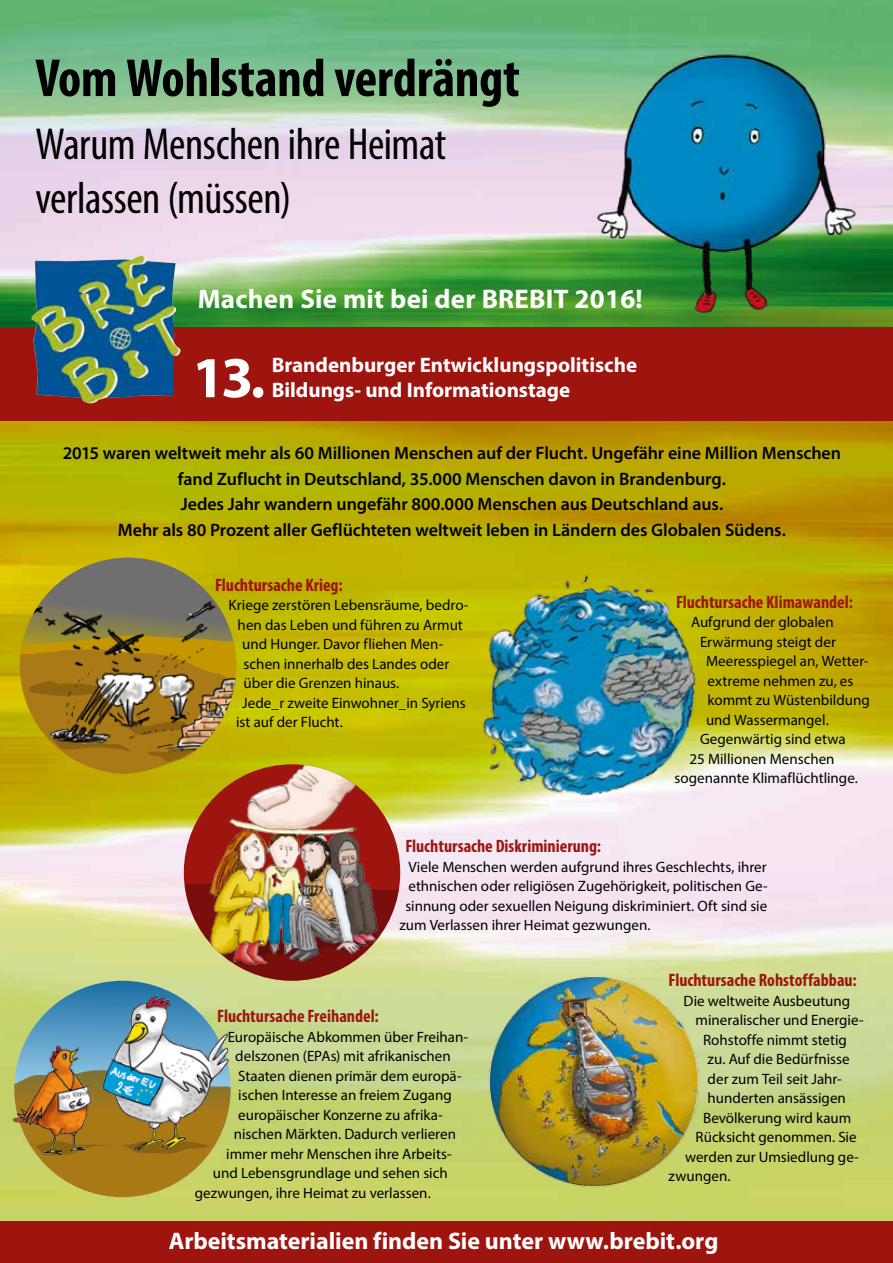
<style>
.page{position:relative;width:893px;height:1263px;background:#fff}
.page>*{position:absolute;margin:0;border:0;box-sizing:border-box;transform-origin:0 0}
.t1{font:700 58.35px "Myriad Pro";color:#fff}
.t2{font:700 condensed 54px "Myriad Pro";letter-spacing:-.005em;color:#000}
.t3{font:condensed 45px/54px "Myriad Pro";letter-spacing:-.01em;color:#000}
.t4{font:700 27px "Myriad Pro";letter-spacing:.01em;color:#fff}
.t5{font:700 24px "Myriad Pro";letter-spacing:-.005em;color:#fff}
.t6{font:700 21px/25.2px "Myriad Pro";color:#fff}
.t7{font:600 18px/25.5px "Myriad Pro";letter-spacing:-.005em;color:#000;text-align:center}
.t8{font:700 condensed 18px "Myriad Pro";color:#9e1510}
.t9{font:15px "Myriad Pro";color:#000}
</style>
<div class="page">
<img style="left:0;top:0;width:893px;height:328px">
<img style="left:0;top:421px;width:893px;height:452px">
<img style="left:0;top:873px;width:893px;height:317px">
<div style="left:0;top:1190px;width:893px;height:32px;background:#c8d468"></div>
<div style="left:0;top:328px;width:893px;height:93px;background:#9e1510"></div>
<div style="left:0;top:1222px;width:893px;height:41px;background:#9e1510"></div>
<img style="left:31px;top:256px;width:110px;height:147px">
<img style="left:462px;top:569px;width:244px;height:248px">
<img style="left:481px;top:954px;width:221px;height:254px">
<svg style="left:14px;top:1164px;width:217px;height:33px;background:#b9a63d"></svg>
<img style="left:3px;top:990px;width:233px;height:174px">
<img style="left:20px;top:558px;width:216px;height:214px">
<svg style="left:184px;top:883px;width:216px;height:98px;background:#d9df9a"></svg>
<img style="left:184px;top:764px;width:216px;height:217px;border-radius:108px">
<img style="left:581px;top:48px;width:291px;height:266px">
<h2 class="t2" style="left:35px;top:44px;width:486px">Vom Wohlstand verdrängt</h2>
<h3 class="t3" style="left:35px;top:116px;width:412px">Warum Menschen ihre Heimat verlassen (müssen)</h3>
<h3 class="t4" style="left:198px;top:281px;width:447px">Machen Sie mit bei der BREBIT 2016!</h3>
<h1 class="t1" style="left:192px;top:339px;width:74px">13.</h1>
<h3 class="t6" style="left:272px;top:352px;width:367px">Brandenburger Entwicklungspolitische<br>Bildungs- und Informationstage</h3>
<p class="t7" style="left:63px;top:440px;width:780px">2015 waren weltweit mehr als 60 Millionen Menschen auf der Flucht. Ungefähr eine Million Menschen fand Zuflucht in Deutschland, 35.000 Menschen davon in Brandenburg.<br>Jedes Jahr wandern ungefähr 800.000 Menschen aus Deutschland aus.<br>Mehr als 80 Prozent aller Geflüchteten weltweit leben in Ländern des Globalen Südens.</p>
<p class="t8" style="left:215px;top:573px;width:129px">Fluchtursache Krieg:</p>
<p class="t9" style="left:229px;top:596px;width:241px">Kriege zerstören Lebensräume, bedro-</p>
<p class="t9" style="left:238px;top:615px;width:227px">hen das Leben und führen zu Armut</p>
<p class="t9" style="left:242px;top:635px;width:203px">und Hunger. Davor fliehen Men-</p>
<p class="t9" style="left:244px;top:654px;width:207px">schen innerhalb des Landes oder</p>
<p class="t9" style="left:244px;top:674px;width:157px">über die Grenzen hinaus.</p>
<p class="t9" style="left:242px;top:693px;width:225px">Jede_r zweite Einwohner_in Syriens</p>
<p class="t9" style="left:236px;top:713px;width:108px">ist auf der Flucht.</p>
<p class="t8" style="left:676px;top:591px;width:178px">Fluchtursache Klimawandel:</p>
<p class="t9" style="left:691px;top:613px;width:144px">Aufgrund der globalen</p>
<p class="t9" style="left:700px;top:633px;width:137px">Erwärmung steigt der</p>
<p class="t9" style="left:706px;top:652px;width:164px">Meeresspiegel an, Wetter-</p>
<p class="t9" style="left:707px;top:672px;width:147px">extreme nehmen zu, es</p>
<p class="t9" style="left:707px;top:691px;width:164px">kommt zu Wüstenbildung</p>
<p class="t9" style="left:706px;top:711px;width:124px">und Wassermangel.</p>
<p class="t9" style="left:700px;top:730px;width:147px">Gegenwärtig sind etwa</p>
<p class="t9" style="left:689px;top:750px;width:147px">25 Millionen Menschen</p>
<p class="t9" style="left:674px;top:769px;width:185px">sogenannte Klimaflüchtlinge.</p>
<p class="t8" style="left:405px;top:835px;width:197px">Fluchtursache Diskriminierung:</p>
<p class="t9" style="left:408px;top:857px;width:360px">Viele Menschen werden aufgrund ihres Geschlechts, ihrer</p>
<p class="t9" style="left:408px;top:877px;width:361px">ethnischen oder religiösen Zugehörigkeit, politischen Ge-</p>
<p class="t9" style="left:405px;top:896px;width:363px">sinnung oder sexuellen Neigung diskriminiert. Oft sind sie</p>
<p class="t9" style="left:399px;top:916px;width:253px">zum Verlassen ihrer Heimat gezwungen.</p>
<p class="t8" style="left:217px;top:1005px;width:163px">Fluchtursache Freihandel:</p>
<p class="t9" style="left:228px;top:1027px;width:242px">Europäische Abkommen über Freihan-</p>
<p class="t9" style="left:235px;top:1047px;width:217px">delszonen (EPAs) mit afrikanischen</p>
<p class="t9" style="left:238px;top:1066px;width:225px">Staaten dienen primär dem europä-</p>
<p class="t9" style="left:238px;top:1086px;width:215px">ischen Interesse an freiem Zugang</p>
<p class="t9" style="left:238px;top:1105px;width:206px">europäischer Konzerne zu afrika-</p>
<p class="t9" style="left:234px;top:1125px;width:224px">nischen Märkten. Dadurch verlieren</p>
<p class="t9" style="left:226px;top:1144px;width:227px">immer mehr Menschen ihre Arbeits-</p>
<p class="t9" style="left:213px;top:1164px;width:236px">und Lebensgrundlage und sehen sich</p>
<p class="t9" style="left:195px;top:1183px;width:238px">gezwungen, ihre Heimat zu verlassen.</p>
<p class="t8" style="left:669px;top:969px;width:189px">Fluchtursache Rohstoffabbau:</p>
<p class="t9" style="left:684px;top:991px;width:168px">Die weltweite Ausbeutung</p>
<p class="t9" style="left:696px;top:1011px;width:169px">mineralischer und Energie-</p>
<p class="t9" style="left:703px;top:1030px;width:145px">Rohstoffe nimmt stetig</p>
<p class="t9" style="left:708px;top:1050px;width:143px">zu. Auf die Bedürfnisse</p>
<p class="t9" style="left:708px;top:1069px;width:135px">der zum Teil seit Jahr-</p>
<p class="t9" style="left:708px;top:1089px;width:140px">hunderten ansässigen</p>
<p class="t9" style="left:703px;top:1108px;width:150px">Bevölkerung wird kaum</p>
<p class="t9" style="left:696px;top:1128px;width:163px">Rücksicht genommen. Sie</p>
<p class="t9" style="left:685px;top:1147px;width:175px">werden zur Umsiedlung ge-</p>
<p class="t9" style="left:669px;top:1167px;width:63px">zwungen.</p>
<h3 class="t5" style="left:169px;top:1225px;width:551px">Arbeitsmaterialien finden Sie unter www.brebit.org</h3>
</div>
